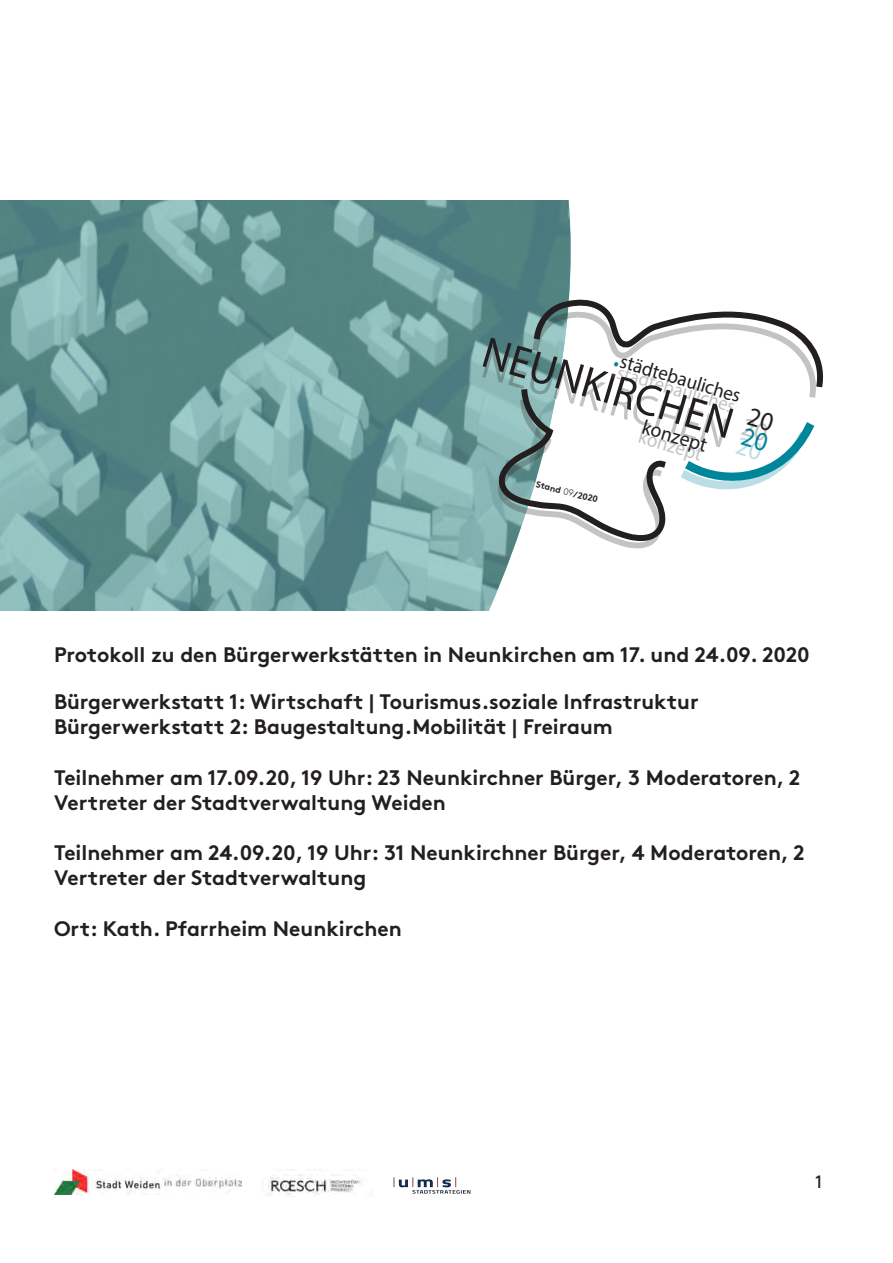
<style>
.page{position:relative;width:893px;height:1263px;background:#fff}
.page>*{position:absolute;margin:0;border:0;box-sizing:border-box;transform-origin:0 0}
.t1{font:700 49.5px "Brown Std";color:#231f20}
.t2{font:44.25px "Myriad Pro";color:#231f20;scale:.95 1}
.t3{font:43.35px "Myriad Pro";color:#231f20;scale:.95 1}
.t4{font:26.55px/20.7px "Myriad Pro";color:#231f20;scale:.95 1}
.t5{font:700 21px/25.2px "Brown Std";color:#231f20}
.t6{font:20.7px "Myriad Pro";color:#231f20;scale:.95 1}
.t7{font:20.25px "Myriad Pro";color:#231f20;scale:.95 1}
.t8{font:19.95px "Myriad Pro";color:#231f20;scale:.95 1}
.t9{font:19.5px "Myriad Pro";color:#231f20;scale:.95 1}
.t10{font:18px "Brown Std";color:#231f20}
.t11{font:700 9px "Brown Std";color:#231f20}
.s1{font-weight:300}
.s2{color:#00869b}
.s3{font-weight:400}
</style>
<div class="page">
<img style="left:54px;top:1169px;width:188px;height:25px">
<img style="left:268px;top:1169px;width:93px;height:28px">
<img style="left:393px;top:1177px;width:78px;height:17px">
<img style="left:0;top:200px;width:585px;height:410px">
<svg style="left:499px;top:300px;width:325px;height:254px"></svg>
<p class="t2" style="left:491px;top:326px;width:274px;rotate:16deg">NEUNKIRCHEN</p>
<h3 class="t3" style="left:492px;top:336px;width:269px;rotate:17deg">NEUNKIRCHEN</h3>
<p class="t11" style="left:538px;top:479px;width:65px;rotate:14deg">Stand <span class="s1">09</span>/2020</p>
<p class="t8" style="left:625px;top:348px;width:133px;rotate:17deg">städtebauliches</p>
<p class="t9" style="left:621px;top:360px;width:130px;rotate:17deg">städtebauliches</p>
<p class="t7" style="left:642px;top:424px;width:70px;rotate:16deg">konzept</p>
<p class="t4" style="left:751px;top:405px;width:29px;rotate:16deg">20<br><span class="s2">20</span></p>
<p class="t6" style="left:646px;top:414px;width:72px;rotate:17deg">konzept</p>
<p class="t1" style="left:610px;top:607px;width:273px"><span class="s3">...</span> Herzlich</p>
<p class="t5" style="left:54px;top:642px;width:757px">Protokoll zu den Bürgerwerkstätten in Neunkirchen am 17. und 24.09. 2020</p>
<p class="t5" style="left:54px;top:689px;width:646px">Bürgerwerkstatt 1: Wirtschaft | Tourismus.soziale Infrastruktur</p>
<p class="t5" style="left:54px;top:714px;width:560px">Bürgerwerkstatt 2: Baugestaltung.Mobilität | Freiraum</p>
<p class="t5" style="left:54px;top:764px;width:748px">Teilnehmer am 17.09.20, 19 Uhr: 23 Neunkirchner Bürger, 3 Moderatoren, 2<br>Vertreter der Stadtverwaltung Weiden</p>
<p class="t5" style="left:54px;top:840px;width:752px">Teilnehmer am 24.09.20, 19 Uhr: 31 Neunkirchner Bürger, 4 Moderatoren, 2<br>Vertreter der Stadtverwaltung</p>
<p class="t5" style="left:54px;top:916px;width:349px">Ort: Kath. Pfarrheim Neunkirchen</p>
<p class="t10" style="left:815px;top:1171px;width:9px">1</p>
</div>
